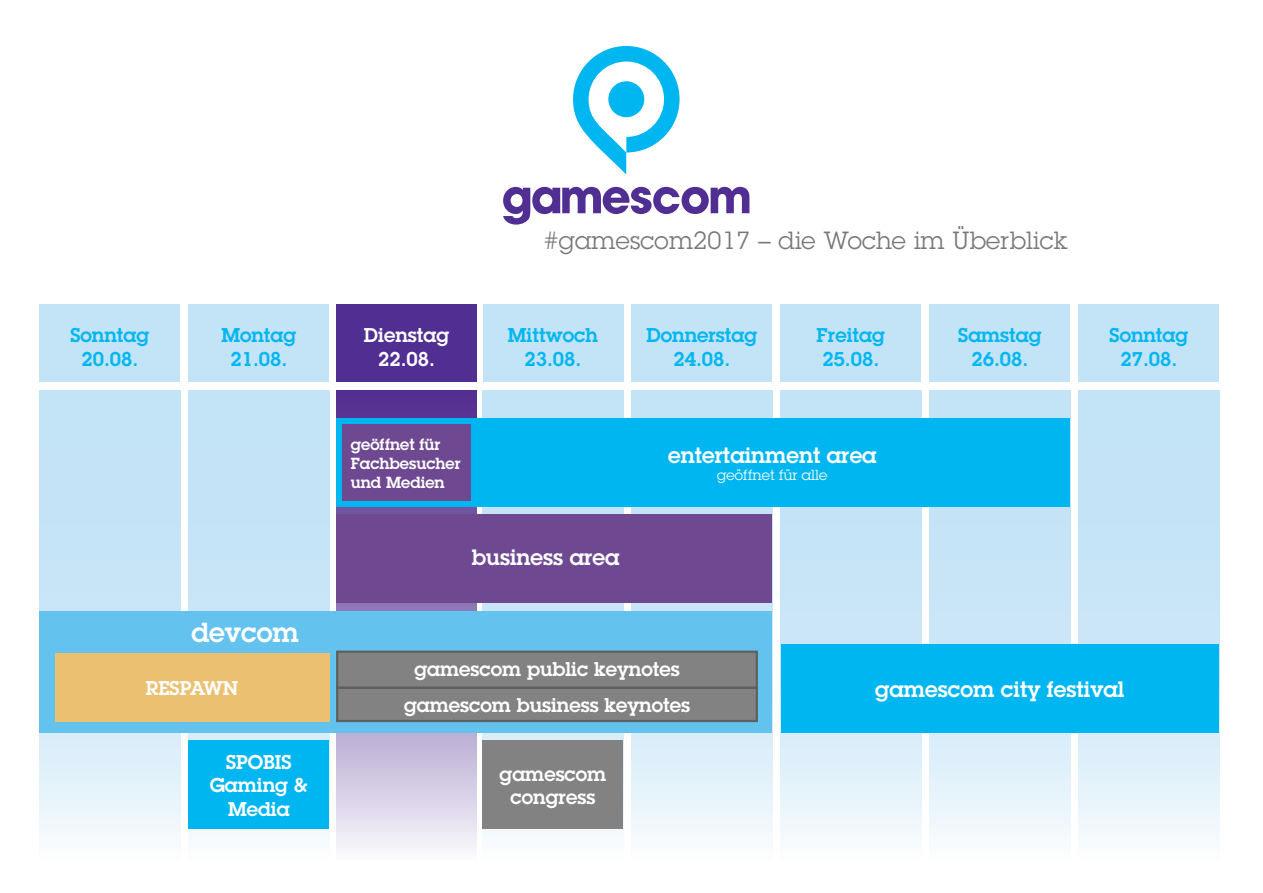
<style>
.page{position:relative;width:1263px;height:893px;background:#fff}
.page>*{position:absolute;margin:0;border:0;box-sizing:border-box;transform-origin:0 0}
.t1{font:600 27px "Lubalin Graph";color:#fff}
.t2{font:24.3px "Lubalin Graph";letter-spacing:.01em;color:#76787b}
.t3{font:600 21.75px "Lubalin Graph";color:#fff}
.t4{font:600 19.5px/23.4px "Lubalin Graph";color:#fff;text-align:center}
.t5{font:600 19.5px/23.4px "Lubalin Graph";color:#00b6f0;text-align:center}
.t6{font:600 15.75px/18.9px "Lubalin Graph";color:#fff}
.t7{font:14.25px "Lubalin Graph";color:#fff}
</style>
<div class="page">
<div style="left:189px;top:304px;width:140px;height:78px;background:#c3e3f6"></div>
<div style="left:483px;top:304px;width:140px;height:78px;background:#c3e3f6"></div>
<div style="left:632px;top:304px;width:140px;height:78px;background:#c3e3f6"></div>
<div style="left:781px;top:304px;width:140px;height:78px;background:#c3e3f6"></div>
<div style="left:930px;top:304px;width:140px;height:78px;background:#c3e3f6"></div>
<div style="left:1079px;top:304px;width:140px;height:78px;background:#c3e3f6"></div>
<div style="left:336px;top:304px;width:141px;height:78px;background:#502e92"></div>
<svg style="left:781px;top:390px;width:140px;height:449px;background:#d0e9f8"></svg>
<svg style="left:1079px;top:390px;width:140px;height:449px;background:#cee8f7"></svg>
<svg style="left:930px;top:390px;width:140px;height:449px;background:#d0e9f8"></svg>
<svg style="left:632px;top:390px;width:140px;height:449px;background:#d8ecf8"></svg>
<svg style="left:483px;top:390px;width:140px;height:449px"></svg>
<svg style="left:189px;top:390px;width:140px;height:449px;background:#c6e4f6"></svg>
<svg style="left:40px;top:390px;width:140px;height:449px;background:#cee8f7"></svg>
<svg style="left:336px;top:390px;width:141px;height:458px;background:#b6a9d1"></svg>
<div style="left:40px;top:304px;width:140px;height:78px;background:#c3e3f6"></div>
<div style="left:336px;top:419px;width:734px;height:88px;background:#00b6f0"></div>
<div style="left:342px;top:425px;width:128px;height:76px;background:#6e4991"></div>
<div style="left:336px;top:515px;width:436px;height:88px;background:#6e4991"></div>
<div style="left:40px;top:611px;width:732px;height:121px;background:#64c3ee"></div>
<div style="left:55px;top:653px;width:275px;height:69px;background:#ebc071"></div>
<div style="left:336px;top:651px;width:422px;height:38px;background:#828283;border:2px solid #5e6161"></div>
<div style="left:336px;top:687px;width:422px;height:35px;background:#828283;border:2px solid #5e6161"></div>
<div style="left:483px;top:740px;width:140px;height:89px;background:#828283"></div>
<div style="left:189px;top:740px;width:140px;height:89px;background:#00b6f0"></div>
<svg style="left:503px;top:187px;width:246px;height:38px"></svg>
<svg style="left:573px;top:46px;width:106px;height:128px"></svg>
<div style="left:781px;top:644px;width:438px;height:88px;background:#00b6f0"></div>
<p class="t2" style="left:544px;top:225px;width:525px">#gamescom2017 – die Woche im Überblick</p>
<p class="t5" style="left:70px;top:323px;width:80px">Sonntag<br>20.08.</p>
<p class="t5" style="left:221px;top:323px;width:76px">Montag<br>21.08.</p>
<p class="t5" style="left:508px;top:323px;width:92px">Mittwoch<br>23.08.</p>
<p class="t5" style="left:646px;top:323px;width:112px">Donnerstag<br>24.08.</p>
<p class="t5" style="left:817px;top:323px;width:70px;text-align:left">Freitag<br>25.08.</p>
<p class="t5" style="left:958px;top:323px;width:85px">Samstag<br>26.08.</p>
<p class="t5" style="left:1109px;top:323px;width:80px">Sonntag<br>27.08.</p>
<p class="t4" style="left:364px;top:323px;width:87px">Dienstag<br>22.08.</p>
<p class="t6" style="left:351px;top:435px;width:111px">geöffnet für<br>Fachbesucher und Medien</p>
<p class="t3" style="left:668px;top:440px;width:210px">entertainment area</p>
<p class="t7" style="left:717px;top:466px;width:112px">geöffnet für alle</p>
<h1 class="t1" style="left:191px;top:615px;width:109px">devcom</h1>
<p class="t4" style="left:146px;top:676px;width:94px">RESPAWN</p>
<p class="t4" style="left:210px;top:750px;width:100px">SPOBIS<br>Gaming &amp;<br>Media</p>
<p class="t3" style="left:472px;top:543px;width:149px">business area</p>
<p class="t4" style="left:414px;top:657px;width:267px">gamescom public keynotes</p>
<p class="t4" style="left:404px;top:693px;width:287px">gamescom business keynotes</p>
<p class="t4" style="left:499px;top:762px;width:108px">gamescom congress</p>
<p class="t3" style="left:875px;top:674px;width:251px">gamescom city festival</p>
</div>
